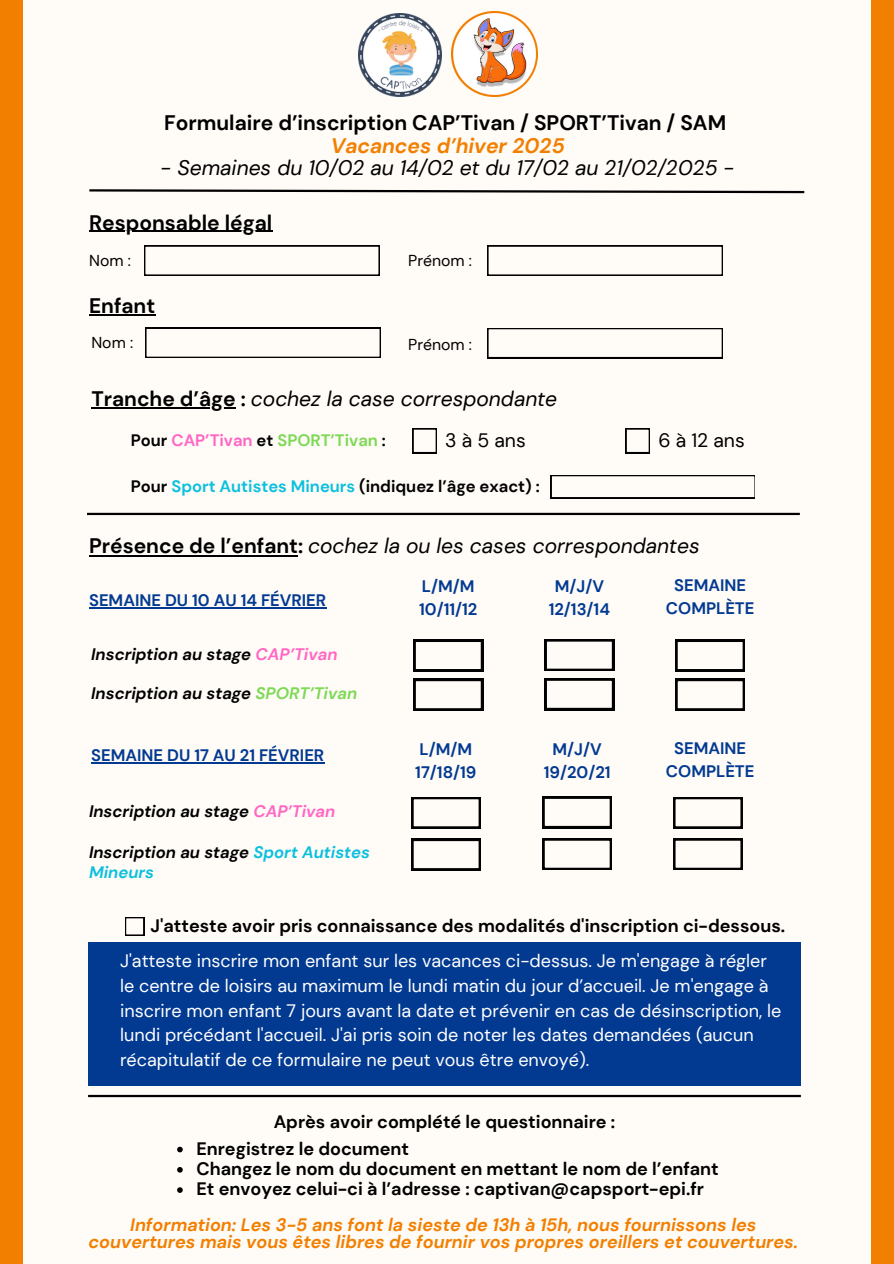
<style>
.page{position:relative;width:894px;height:1264px;background:#fff}
.page>*{position:absolute;margin:0;border:0;box-sizing:border-box;transform-origin:0 0}
.t1{font:italic 21px "DM Sans";color:#000}
.t2{font:700 21px/22.5px "DM Sans";color:#000;text-align:center}
.t3{font:19.35px "DM Sans";color:#000}
.t4{font:18px/24.8px "DM Sans";color:#fff}
.t5{font:700 18px "DM Sans";color:#000}
.t6{font:italic 700 18px/16.8px "DM Sans";color:#f27f00;text-align:center}
.t7{font:700 16.65px/23px "DM Sans";color:#023a92;text-align:center}
.t8{font:italic 700 16.65px "DM Sans";color:#000}
.t9{font:italic 700 16.65px/20.2px "DM Sans";color:#0cc0df}
.t10{font:700 16.5px "DM Sans";color:#000}
.t11{font:700 16.5px "DM Sans";color:#7ed957}
.t12{font:15.75px "DM Sans";color:#000}
.s1{font-style:italic;color:#f27f00}
.s2{font-weight:700;font-style:normal}
.s3{color:#000}
.s4{color:#ff66c4}
.s5{color:#0cc0df}
.s6{color:#7ed957}
</style>
<div class="page">
<div style="left:0;top:0;width:893px;height:1263px;background:#fffbf6"></div>
<svg style="left:89px;top:189px;width:716px;height:5px"></svg>
<svg style="left:487px;top:246px;width:235px;height:29px"></svg>
<hr style="left:87px;top:513px;width:712px;height:2px;background:#000">
<img style="left:358px;top:13px;width:83px;height:83px">
<svg style="left:487px;top:328px;width:235px;height:30px"></svg>
<svg style="left:144px;top:246px;width:235px;height:29px"></svg>
<svg style="left:125px;top:917px;width:19px;height:18px"></svg>
<hr style="left:88px;top:1094px;width:712px;height:3px;background:#000">
<div style="left:0;top:0;width:22px;height:1263px;background:#f27f00"></div>
<div style="left:871px;top:0;width:22px;height:1263px;background:#f27f00"></div>
<div style="left:88px;top:942px;width:712px;height:143px;background:#023a92"></div>
<img style="left:451px;top:11px;width:86px;height:86px">
<hr style="left:89px;top:231px;width:183px;height:1px;background:#000">
<hr style="left:91px;top:407px;width:145px;height:1px;background:#000">
<hr style="left:89px;top:314px;width:66px;height:1px;background:#000">
<svg style="left:177px;top:1146px;width:6px;height:6px"></svg>
<svg style="left:177px;top:1167px;width:6px;height:5px"></svg>
<svg style="left:177px;top:1187px;width:6px;height:5px"></svg>
<hr style="left:89px;top:555px;width:209px;height:2px;background:#000">
<svg style="left:412px;top:428px;width:24px;height:25px"></svg>
<svg style="left:625px;top:428px;width:24px;height:25px"></svg>
<svg style="left:550px;top:475px;width:204px;height:23px"></svg>
<svg style="left:413px;top:639px;width:70px;height:32px"></svg>
<svg style="left:413px;top:679px;width:70px;height:31px"></svg>
<svg style="left:544px;top:639px;width:70px;height:32px"></svg>
<svg style="left:544px;top:678px;width:70px;height:32px"></svg>
<svg style="left:675px;top:639px;width:69px;height:32px"></svg>
<svg style="left:675px;top:679px;width:69px;height:31px"></svg>
<svg style="left:411px;top:797px;width:69px;height:31px"></svg>
<svg style="left:542px;top:796px;width:69px;height:32px"></svg>
<svg style="left:673px;top:797px;width:69px;height:31px"></svg>
<svg style="left:673px;top:838px;width:69px;height:32px"></svg>
<hr style="left:89px;top:607px;width:237px;height:1px;background:#023a92">
<hr style="left:91px;top:762px;width:233px;height:1px;background:#023a92">
<svg style="left:145px;top:328px;width:235px;height:30px"></svg>
<svg style="left:411px;top:838px;width:69px;height:32px"></svg>
<svg style="left:542px;top:838px;width:69px;height:32px"></svg>
<p class="t2" style="left:164px;top:112px;width:563px">Formulaire d’inscription CAP’Tivan / SPORT’Tivan / SAM<br><span class="s1">Vacances d’hiver 2025</span></p>
<h1 class="t1" style="left:160px;top:154px;width:575px">- Semaines du 10/02 au 14/02 et du 17/02 au 21/02/2025 -</h1>
<h1 class="t2" style="left:89px;top:211px;width:185px">Responsable légal</h1>
<p class="t12" style="left:89px;top:250px;width:43px">Nom :</p>
<h6 class="t2" style="left:89px;top:295px;width:68px">Enfant</h6>
<h6 class="t12" style="left:91px;top:332px;width:43px">Nom :</h6>
<h2 class="t12" style="left:408px;top:250px;width:65px">Prénom :</h2>
<h1 class="t12" style="left:408px;top:334px;width:65px">Prénom :</h1>
<p class="t1" style="left:91px;top:385px;width:467px"><span class="s2">Tranche d’âge :</span> cochez la case correspondante</p>
<h3 class="t11" style="left:131px;top:430px;width:256px"><span class="s3">Pour</span> <span class="s4">CAP’Tivan</span> <span class="s3">et</span> SPORT’Tivan <span class="s3">:</span></h3>
<p class="t3" style="left:445px;top:427px;width:82px">3à5ans</p>
<h2 class="t3" style="left:658px;top:427px;width:88px">6 à 12 ans</h2>
<h3 class="t10" style="left:131px;top:476px;width:410px">Pour <span class="s5">Sport Autistes Mineurs</span> (indiquez l’âge exact) :</h3>
<p class="t1" style="left:89px;top:532px;width:612px"><span class="s2">Présence de l’enfant:</span> cochez la ou les cases correspondantes</p>
<h3 class="t7" style="left:89px;top:589px;width:238px">SEMAINE DU 10 AU 14 FÉVRIER</h3>
<h3 class="t7" style="left:419px;top:575px;width:60px;text-align:left">L/M/M<br>10/11/12</h3>
<h4 class="t7" style="left:548px;top:575px;width:63px">M/J/V<br>12/13/14</h4>
<h4 class="t7" style="left:665px;top:574px;width:90px">SEMAINE<br>COMPLÈTE</h4>
<h3 class="t8" style="left:91px;top:643px;width:248px">Inscription au stage <span class="s4">CAP’Tivan</span></h3>
<h3 class="t8" style="left:91px;top:682px;width:267px">Inscription au stage <span class="s6">SPORT’Tivan</span></h3>
<h3 class="t7" style="left:91px;top:744px;width:234px">SEMAINE DU 17 AU 21 FÉVRIER</h3>
<h3 class="t7" style="left:415px;top:738px;width:63px;text-align:left">L/M/M<br>17/18/19</h3>
<h4 class="t7" style="left:543px;top:738px;width:68px">M/J/V<br>19/20/21</h4>
<h4 class="t7" style="left:665px;top:737px;width:90px">SEMAINE<br>COMPLÈTE</h4>
<h4 class="t8" style="left:89px;top:800px;width:248px">Inscription au stage <span class="s4">CAP’Tivan</span></h4>
<h5 class="t9" style="left:89px;top:842px;width:282px"><span class="s3">Inscription au stage</span> Sport Autistes<br>Mineurs</h5>
<h2 class="t5" style="left:150px;top:914px;width:636px">J'atteste avoir pris connaissance des modalités d'inscription ci-dessous.</h2>
<h6 class="t4" style="left:120px;top:948px;width:662px">J'atteste inscrire mon enfant sur les vacances ci-dessus. Je m'engage à régler le centre de loisirs au maximum le lundi matin du jour d’accueil. Je m'engage à inscrire mon enfant 7 jours avant la date et prévenir en cas de désinscription, le lundi précédant l'accueil. J'ai pris soin de noter les dates demandées (aucun récapitulatif de ce formulaire ne peut vous être envoyé).</h6>
<h6 class="t5" style="left:273px;top:1109px;width:343px">Après avoir complété le questionnaire :</h6>
<h2 class="t5" style="left:196px;top:1136px;width:214px">Enregistrez le document</h2>
<p class="t5" style="left:196px;top:1156px;width:523px">Changez le nom du document en mettant le nom de l’enfant</p>
<h2 class="t5" style="left:196px;top:1177px;width:509px">Et envoyez celui-ci à l’adresse : captivan@capsport-epi.fr</h2>
<p class="t6" style="left:88px;top:1216px;width:711px">Information: Les 3-5 ans font la sieste de 13h à 15h, nous fournissons les couvertures mais vous êtes libres de fournir vos propres oreillers et couvertures.</p>
</div>
